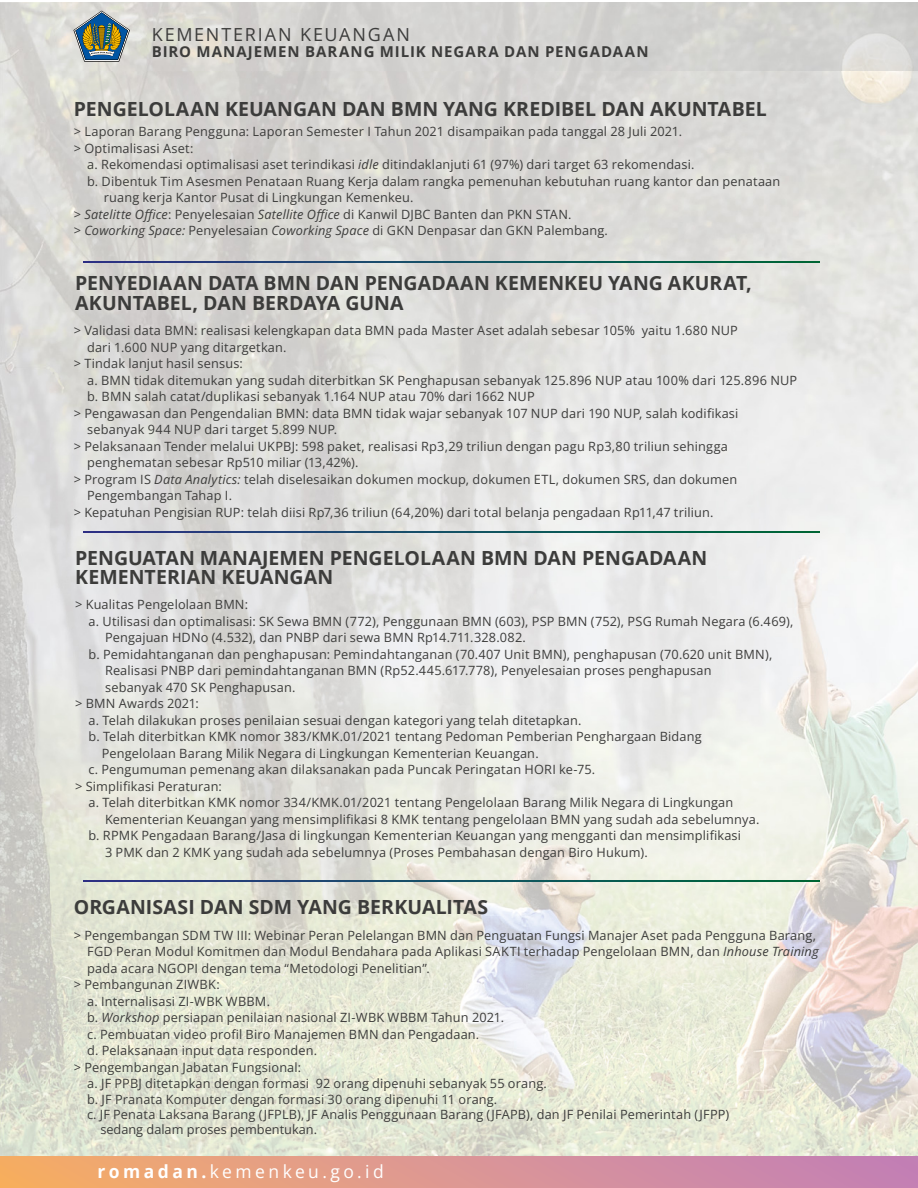
<style>
.page{position:relative;width:918px;height:1188px;background:#fff}
.page>*{position:absolute;margin:0;border:0;box-sizing:border-box;transform-origin:0 0}
.t1{font:700 19.5px/19.5px "Open Sans";letter-spacing:.005em;color:#3c3c3b}
.t2{font:18px "Open Sans";letter-spacing:.2em;color:#fff}
.t3{font:18px "Open Sans";letter-spacing:.105em;color:#3c3c3b}
.t4{font:700 15px "Open Sans";letter-spacing:.065em;color:#3c3c3b}
.t5{font:12.75px/16.5px "Open Sans";letter-spacing:.01em;color:#3c3c3b}
.s1{font-style:italic}
.s2{font-weight:700}
</style>
<div class="page">
<img style="left:0;top:2px;width:918px;height:1154px">
<div style="left:0;top:1156px;width:918px;height:32px;background:linear-gradient(to right,#f6ae67,#c27fbb)"></div>
<svg style="left:73px;top:11px;width:57px;height:51px;background:#82928a"></svg>
<svg style="left:84px;top:262px;width:736px;height:1px"></svg>
<svg style="left:84px;top:532px;width:736px;height:1px"></svg>
<svg style="left:84px;top:881px;width:736px;height:1px"></svg>
<h2 class="t3" style="left:152px;top:22px;width:260px">KEMENTERIAN KEUANGAN</h2>
<p class="t4" style="left:152px;top:41px;width:498px">BIRO MANAJEMEN BARANG MILIK NEGARA DAN PENGADAAN</p>
<h1 class="t1" style="left:74px;top:98px;width:694px">PENGELOLAAN KEUANGAN DAN BMN YANG KREDIBEL DAN AKUNTABEL</h1>
<p class="t5" style="left:74px;top:123px;width:610px">&gt; Laporan Barang Pengguna: Laporan Semester I Tahun 2021 disampaikan pada tanggal 28 Juli 2021. &gt; Optimalisasi Aset:</p>
<p class="t5" style="left:87px;top:156px;width:609px">a. Rekomendasi optimalisasi aset terindikasi <span class="s1">idle</span> ditindaklanjuti 61 (97%) dari target 63 rekomendasi.</p>
<p class="t5" style="left:87px;top:172px;width:695px">b. Dibentuk Tim Asesmen Penataan Ruang Kerja dalam rangka pemenuhan kebutuhan ruang kantor dan penataan</p>
<p class="t5" style="left:104px;top:189px;width:311px">ruang kerja Kantor Pusat di Lingkungan Kemenkeu.</p>
<p class="t5" style="left:74px;top:205px;width:499px">&gt; <span class="s1">Satelitte Office</span>: Penyelesaian <span class="s1">Satellite Office</span> di Kanwil DJBC Banten dan PKN STAN.</p>
<p class="t5" style="left:74px;top:222px;width:536px">&gt; <span class="s1">Coworking Space:</span> Penyelesaian <span class="s1">Coworking Space</span> di GKN Denpasar dan GKN Palembang.</p>
<h1 class="t1" style="left:75px;top:273px;width:678px">PENYEDIAAN DATA BMN DAN PENGADAAN KEMENKEU YANG AKURAT,<br>AKUNTABEL, DAN BERDAYA GUNA</h1>
<p class="t5" style="left:74px;top:322px;width:666px">&gt; Validasi data BMN: realisasi kelengkapan data BMN pada Master Aset adalah sebesar 105% yaitu 1.680 NUP</p>
<p class="t5" style="left:87px;top:338px;width:201px">dari 1.600 NUP yang ditargetkan.</p>
<p class="t5" style="left:74px;top:355px;width:171px">&gt; Tindak lanjut hasil sensus:</p>
<p class="t5" style="left:87px;top:371px;width:712px">a. BMN tidak ditemukan yang sudah diterbitkan SK Penghapusan sebanyak 125.896 NUP atau 100% dari 125.896 NUP</p>
<p class="t5" style="left:87px;top:388px;width:449px">b. BMN salah catat/duplikasi sebanyak 1.164 NUP atau 70% dari 1662 NUP</p>
<p class="t5" style="left:74px;top:404px;width:666px">&gt; Pengawasan dan Pengendalian BMN: data BMN tidak wajar sebanyak 107 NUP dari 190 NUP, salah kodifikasi</p>
<p class="t5" style="left:87px;top:421px;width:252px">sebanyak 944 NUP dari target 5.899 NUP.</p>
<p class="t5" style="left:74px;top:437px;width:656px">&gt; Pelaksanaan Tender melalui UKPBJ: 598 paket, realisasi Rp3,29 triliun dengan pagu Rp3,80 triliun sehingga</p>
<p class="t5" style="left:87px;top:454px;width:273px">penghematan sebesar Rp510 miliar (13,42%).</p>
<p class="t5" style="left:74px;top:470px;width:665px">&gt; Program IS <span class="s1">Data Analytics:</span> telah diselesaikan dokumen mockup, dokumen ETL, dokumen SRS, dan dokumen</p>
<p class="t5" style="left:87px;top:487px;width:146px">Pengembangan Tahap I.</p>
<p class="t5" style="left:74px;top:503px;width:641px">&gt; Kepatuhan Pengisian RUP: telah diisi Rp7,36 triliun (64,20%) dari total belanja pengadaan Rp11,47 triliun.</p>
<h1 class="t1" style="left:75px;top:547px;width:634px">PENGUATAN MANAJEMEN PENGELOLAAN BMN DAN PENGADAAN<br>KEMENTERIAN KEUANGAN</h1>
<p class="t5" style="left:75px;top:596px;width:174px">&gt; Kualitas Pengelolaan BMN:</p>
<p class="t5" style="left:88px;top:612px;width:706px">a. Utilisasi dan optimalisasi: SK Sewa BMN (772), Penggunaan BMN (603), PSP BMN (752), PSG Rumah Negara (6.469),</p>
<p class="t5" style="left:105px;top:629px;width:422px">Pengajuan HDNo (4.532), dan PNBP dari sewa BMN Rp14.711.328.082.</p>
<p class="t5" style="left:88px;top:645px;width:685px">b. Pemidahtanganan dan penghapusan: Pemindahtanganan (70.407 Unit BMN), penghapusan (70.620 unit BMN),</p>
<p class="t5" style="left:105px;top:662px;width:608px">Realisasi PNBP dari pemindahtanganan BMN (Rp52.445.617.778), Penyelesaian proses penghapusan</p>
<p class="t5" style="left:105px;top:678px;width:192px">sebanyak 470 SK Penghapusan.</p>
<p class="t5" style="left:75px;top:695px;width:125px">&gt; BMN Awards 2021:</p>
<p class="t5" style="left:88px;top:711px;width:495px">a. Telah dilakukan proses penilaian sesuai dengan kategori yang telah ditetapkan.</p>
<p class="t5" style="left:88px;top:728px;width:615px">b. Telah diterbitkan KMK nomor 383/KMK.01/2021 tentang Pedoman Pemberian Penghargaan Bidang</p>
<p class="t5" style="left:102px;top:744px;width:438px">Pengelolaan Barang Milik Negara di Lingkungan Kementerian Keuangan.</p>
<p class="t5" style="left:88px;top:761px;width:508px">c. Pengumuman pemenang akan dilaksanakan pada Puncak Peringatan HORI ke-75.</p>
<p class="t5" style="left:75px;top:777px;width:148px">&gt; Simplifikasi Peraturan:</p>
<p class="t5" style="left:88px;top:794px;width:646px">a. Telah diterbitkan KMK nomor 334/KMK.01/2021 tentang Pengelolaan Barang Milik Negara di Lingkungan</p>
<p class="t5" style="left:105px;top:810px;width:656px">Kementerian Keuangan yang mensimplifikasi 8 KMK tentang pengelolaan BMN yang sudah ada sebelumnya.</p>
<p class="t5" style="left:88px;top:827px;width:654px">b. RPMK Pengadaan Barang/Jasa di lingkungan Kementerian Keuangan yang mengganti dan mensimplifikasi</p>
<p class="t5" style="left:105px;top:843px;width:544px">3 PMK dan 2 KMK yang sudah ada sebelumnya (Proses Pembahasan dengan Biro Hukum).</p>
<h1 class="t1" style="left:74px;top:897px;width:416px">ORGANISASI DAN SDM YANG BERKUALITAS</h1>
<p class="t5" style="left:74px;top:927px;width:744px">&gt; Pengembangan SDM TW III: Webinar Peran Pelelangan BMN dan Penguatan Fungsi Manajer Aset pada Pengguna Barang,</p>
<p class="t5" style="left:87px;top:943px;width:733px">FGD Peran Modul Komitmen dan Modul Bendahara pada Aplikasi SAKTI terhadap Pengelolaan BMN, dan <span class="s1">Inhouse Training</span></p>
<p class="t5" style="left:87px;top:960px;width:344px">pada acara NGOPI dengan tema “Metodologi Penelitian”.</p>
<p class="t5" style="left:74px;top:976px;width:147px">&gt; Pembangunan ZIWBK:</p>
<p class="t5" style="left:87px;top:993px;width:184px">a. Internalisasi ZI-WBK WBBM.</p>
<p class="t5" style="left:87px;top:1009px;width:418px">b. <span class="s1">Workshop</span> persiapan penilaian nasional ZI-WBK WBBM Tahun 2021.</p>
<p class="t5" style="left:87px;top:1026px;width:394px">c. Pembuatan video profil Biro Manajemen BMN dan Pengadaan.</p>
<p class="t5" style="left:87px;top:1042px;width:232px">d. Pelaksanaan input data responden.</p>
<p class="t5" style="left:74px;top:1059px;width:229px">&gt; Pengembangan Jabatan Fungsional:</p>
<p class="t5" style="left:87px;top:1075px;width:461px">a. JF PPBJ ditetapkan dengan formasi 92 orang dipenuhi sebanyak 55 orang.</p>
<p class="t5" style="left:87px;top:1091px;width:412px">b. JF Pranata Komputer dengan formasi 30 orang dipenuhi 11 orang.</p>
<p class="t5" style="left:87px;top:1106px;width:643px">c. JF Penata Laksana Barang (JFPLB), JF Analis Penggunaan Barang (JFAPB), dan JF Penilai Pemerintah (JFPP)</p>
<p class="t5" style="left:100px;top:1121px;width:218px">sedang dalam proses pembentukan.</p>
<h2 class="t2" style="left:98px;top:1159px;width:288px"><span class="s2">romadan.</span>kemenkeu.go.id</h2>
</div>
